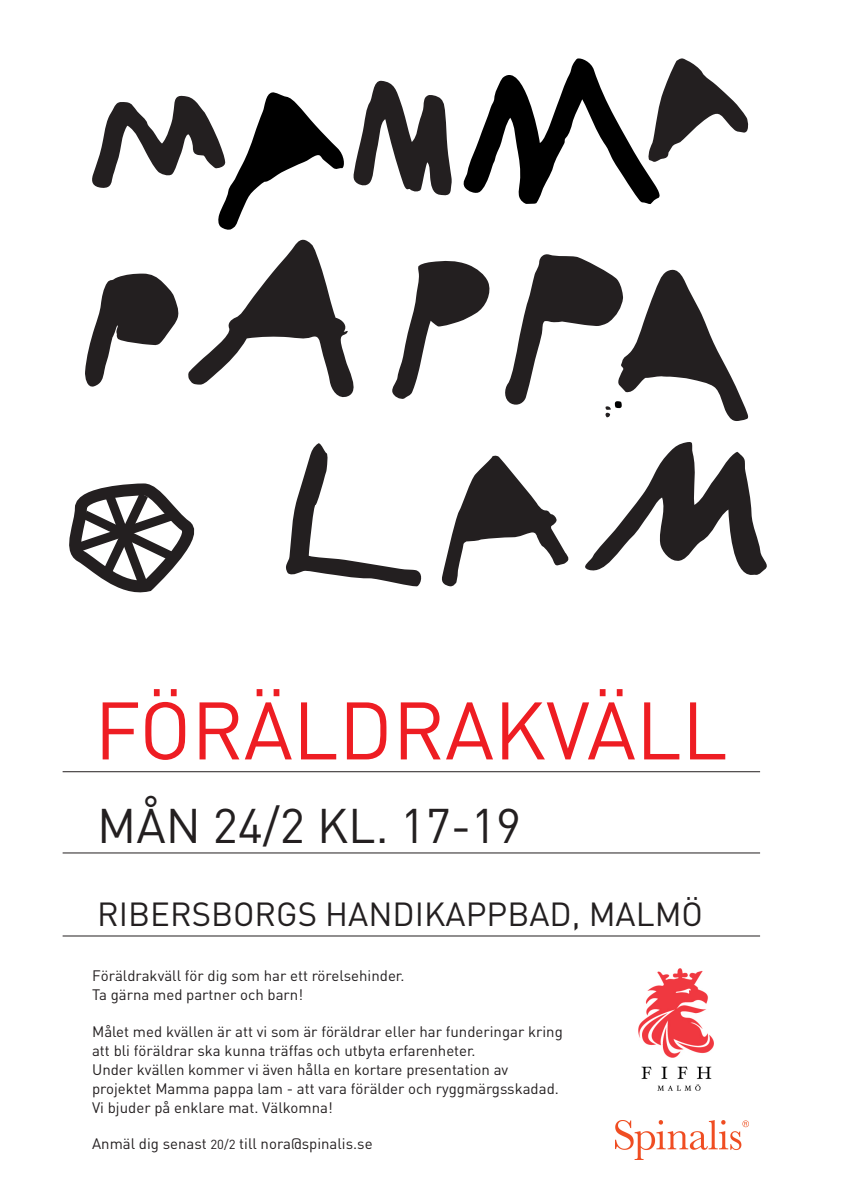
<style>
.page{position:relative;width:842px;height:1191px;background:#fff}
.page>*{position:absolute;margin:0;border:0;box-sizing:border-box;transform-origin:0 0}
.t1{font:80.1px "DIN";color:#ee1d23}
.t2{font:48px "DIN";color:#231f20}
.t3{font:33px "DIN";color:#231f20}
.t4{font:15px/19px "DIN";color:#231f20}
.s1{font-size:13px}
</style>
<div class="page">
<svg style="left:392px;top:260px;width:98px;height:139px"></svg>
<svg style="left:188px;top:239px;width:166px;height:159px"></svg>
<svg style="left:85px;top:273px;width:94px;height:114px"></svg>
<svg style="left:463px;top:58px;width:286px;height:146px"></svg>
<svg style="left:353px;top:80px;width:99px;height:116px"></svg>
<svg style="left:92px;top:92px;width:252px;height:138px"></svg>
<svg style="left:505px;top:254px;width:244px;height:167px"></svg>
<svg style="left:286px;top:443px;width:136px;height:144px"></svg>
<svg style="left:585px;top:442px;width:182px;height:133px"></svg>
<svg style="left:442px;top:455px;width:127px;height:132px"></svg>
<svg style="left:69px;top:483px;width:126px;height:110px"></svg>
<hr style="left:63px;top:771px;width:697px;height:1px;background:#231f20">
<hr style="left:63px;top:852px;width:697px;height:1px;background:#231f20">
<hr style="left:63px;top:935px;width:697px;height:1px;background:#231f20">
<img style="left:639px;top:968px;width:74px;height:122px">
<img style="left:615px;top:1120px;width:134px;height:39px">
<h1 class="t1" style="left:94px;top:680px;width:635px">FÖRÄLDRAKVÄLL</h1>
<h2 class="t2" style="left:97px;top:795px;width:426px">MÅN 24/2 KL. 17-19</h2>
<h3 class="t3" style="left:97px;top:893px;width:607px">RIBERSBORGS HANDIKAPPBAD, MALMÖ</h3>
<p class="t4" style="left:92px;top:966px;width:314px">Föräldrakväll för dig som har ett rörelsehinder.<br>Ta gärna med partner och barn!</p>
<p class="t4" style="left:92px;top:1022px;width:472px">Målet med kvällen är att vi som är föräldrar eller har funderingar kring att bli föräldrar ska kunna träffas och utbyta erfarenheter.<br>Under kvällen kommer vi även hålla en kortare presentation av projektet Mamma pappa lam - att vara förälder och ryggmärgsskadad.<br>Vi bjuder på enklare mat. Välkomna!</p>
<p class="t4" style="left:92px;top:1134px;width:282px">Anmäl dig senast <span class="s1">20/2</span> till nora@spinalis.se</p>
</div>
